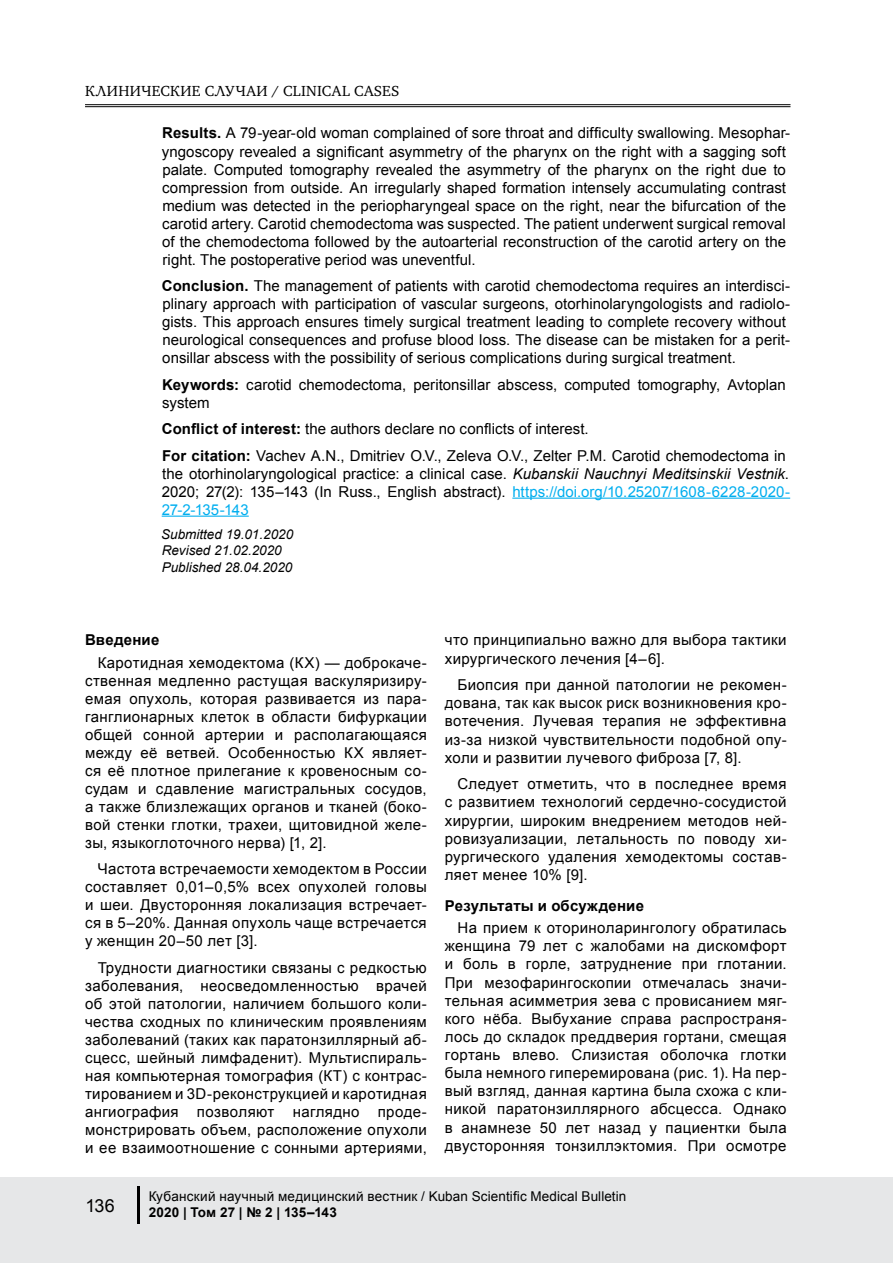
<style>
.page{position:relative;width:893px;height:1263px;background:#fff}
.page>*{position:absolute;margin:0;border:0;box-sizing:border-box;transform-origin:0 0}
.t1{font:18px "Arial";color:#000}
.t2{font:15px/18px "Arial";letter-spacing:.005em;color:#000;text-align:justify}
.t3{font:15px/18.1px "Arial";letter-spacing:.025em;color:#000}
.t4{font:15px "Khartiya";letter-spacing:.02em;color:#000}
.t5{font:700 15px "Arial";letter-spacing:.01em;color:#000}
.t6{font:13.5px "Arial";letter-spacing:.015em;color:#000}
.t7{font:italic 13.5px/16.2px "Arial";color:#000}
.t8{font:700 13.5px "Arial";letter-spacing:.01em;color:#000}
.s1{font-weight:700}
.s2{font-style:italic}
.s3{color:#00aeef}
</style>
<div class="page">
<hr style="left:85px;top:104px;width:705px;height:1px;background:#000">
<hr style="left:85px;top:106px;width:705px;height:1px;background:#000">
<div style="left:0;top:1178px;width:893px;height:85px;background:#e6e7e8"></div>
<hr style="left:137px;top:1186px;width:2px;height:37px;background:#000">
<hr style="left:512px;top:498px;width:278px;height:1px;background:#00aeef">
<hr style="left:162px;top:516px;width:87px;height:1px;background:#00aeef">
<p class="t4" style="left:85px;top:81px;width:316px">КЛИНИЧЕСКИЕ СЛУЧАИ / CLINICAL CASES</p>
<p class="t2" style="left:162px;top:124px;width:630px;text-align:left"><span class="s1">Results.</span> A 79-year-old woman complained of sore throat and difficulty swallowing. Mesophar&shy;yngoscopy revealed a significant asymmetry of the pharynx on the right with a sagging soft palate. Computed tomography revealed the asymmetry of the pharynx on the right due to compression from outside. An irregularly shaped formation intensely accumulating contrast medium was detected in the periopharyngeal space on the right, near the bifurcation of the carotid artery. Carotid chemodectoma was suspected. The patient underwent surgical removal of the chemodectoma followed by the autoarterial reconstruction of the carotid artery on the right. The postoperative period was uneventful.</p>
<p class="t2" style="left:162px;top:277px;width:630px;text-align:left"><span class="s1">Conclusion.</span> The management of patients with carotid chemodectoma requires an interdisci&shy;plinary approach with participation of vascular surgeons, otorhinolaryngologists and radiolo&shy;gists. This approach ensures timely surgical treatment leading to complete recovery without neurological consequences and profuse blood loss. The disease can be mistaken for a perit&shy;onsillar abscess with the possibility of serious complications during surgical treatment.</p>
<p class="t2" style="left:162px;top:375px;width:625px"><span class="s1">Keywords:</span> carotid chemodectoma, peritonsillar abscess, computed tomography, Avtoplan system</p>
<p class="t2" style="left:162px;top:416px;width:626px;line-height:26.5px"><span class="s1">Conflict of interest:</span> the authors declare no conflicts of interest.<br><span class="s1">For citation:</span> Vachev A.N., Dmitriev O.V., Zeleva O.V., Zelter P.M. Carotid chemodectoma in</p>
<p class="t2" style="left:162px;top:464px;width:630px">the otorhinolaryngological practice: a clinical case. <span class="s2">Kubanskii Nauchnyi Meditsinskii Vestnik</span>.<br>2020; 27(2): 135–143 (In Russ., English abstract). <span class="s3">https://doi.org/10.25207/1608-6228-2020- 27-2-135-143</span></p>
<p class="t7" style="left:161px;top:527px;width:134px">Submitted 19.01.2020<br>Revised 21.02.2020<br>Published 28.04.2020</p>
<p class="t5" style="left:85px;top:630px;width:76px">Введение</p>
<p class="t2" style="left:85px;top:653px;width:343px;text-indent:13px">Каротидная хемодектома (КХ) — доброкаче&shy;ственная медленно растущая васкуляризиру&shy;емая опухоль, которая развивается из пара&shy;ганглионарных клеток в области бифуркации общей сонной артерии и располагающаяся между её ветвей. Особенностью КХ являет&shy;ся её плотное прилегание к кровеносным со&shy;судам и сдавление магистральных сосудов, а также близлежащих органов и тканей (боко&shy;вой стенки глотки, трахеи, щитовидной желе&shy;зы, языкоглоточного нерва) [1, 2].</p>
<p class="t2" style="left:85px;top:860px;width:343px;text-indent:13px">Частота встречаемости хемодектом в России составляет 0,01–0,5% всех опухолей головы и шеи. Двусторонняя локализация встречает&shy;ся в 5–20%. Данная опухоль чаще встречается у женщин 20–50 лет [3].</p>
<p class="t2" style="left:85px;top:958px;width:343px;text-indent:13px">Трудности диагностики связаны с редкостью заболевания, неосведомленностью врачей об этой патологии, наличием большого коли&shy;чества сходных по клиническим проявлениям заболеваний (таких как паратонзиллярный аб&shy;сцесс, шейный лимфаденит). Мультиспираль&shy;ная компьютерная томография (КТ) с контрас&shy;тированием и 3D-реконструкцией и каротидная ангиография позволяют наглядно проде&shy;монстрировать объем, расположение опухоли и ее взаимоотношение с сонными артериями,</p>
<p class="t3" style="left:445px;top:631px;width:343px">что принципиально важно для выбора тактики хирургического лечения [4–6].</p>
<p class="t2" style="left:445px;top:676px;width:343px;text-indent:13px">Биопсия при данной патологии не рекомен&shy;дована, так как высок риск возникновения кро&shy;вотечения. Лучевая терапия не эффективна из-за низкой чувствительности подобной опу&shy;холи и развитии лучевого фиброза [7, 8].</p>
<p class="t2" style="left:445px;top:775px;width:343px;text-indent:13px">Следует отметить, что в последнее время с развитием технологий сердечно-сосудистой хирургии, широким внедрением методов ней&shy;ровизуализации, летальность по поводу хи&shy;рургического удаления хемодектомы состав&shy;ляет менее 10% [9].</p>
<p class="t5" style="left:445px;top:895px;width:201px">Результаты и обсуждение</p>
<p class="t2" style="left:445px;top:919px;width:343px;text-indent:13px">На прием к оториноларингологу обратилась женщина 79 лет с жалобами на дискомфорт и боль в горле, затруднение при глотании.<br>При мезофарингоскопии отмечалась значи&shy;тельная асимметрия зева с провисанием мяг&shy;кого нёба. Выбухание справа распространя&shy;лось до складок преддверия гортани, смещая гортань влево. Слизистая оболочка глотки была немного гиперемирована (рис. 1). На пер&shy;вый взгляд, данная картина была схожа с кли&shy;никой паратонзиллярного абсцесса. Однако в анамнезе 50 лет назад у пациентки была двусторонняя тонзиллэктомия. При осмотре</p>
<p class="t1" style="left:85px;top:1193px;width:31px">136</p>
<p class="t6" style="left:149px;top:1187px;width:479px">Кубанский научный медицинский вестник / Kuban Scientific Medical Bulletin</p>
<p class="t8" style="left:149px;top:1203px;width:190px">2020 | Toм 27 | № 2 | 135–143</p>
</div>
